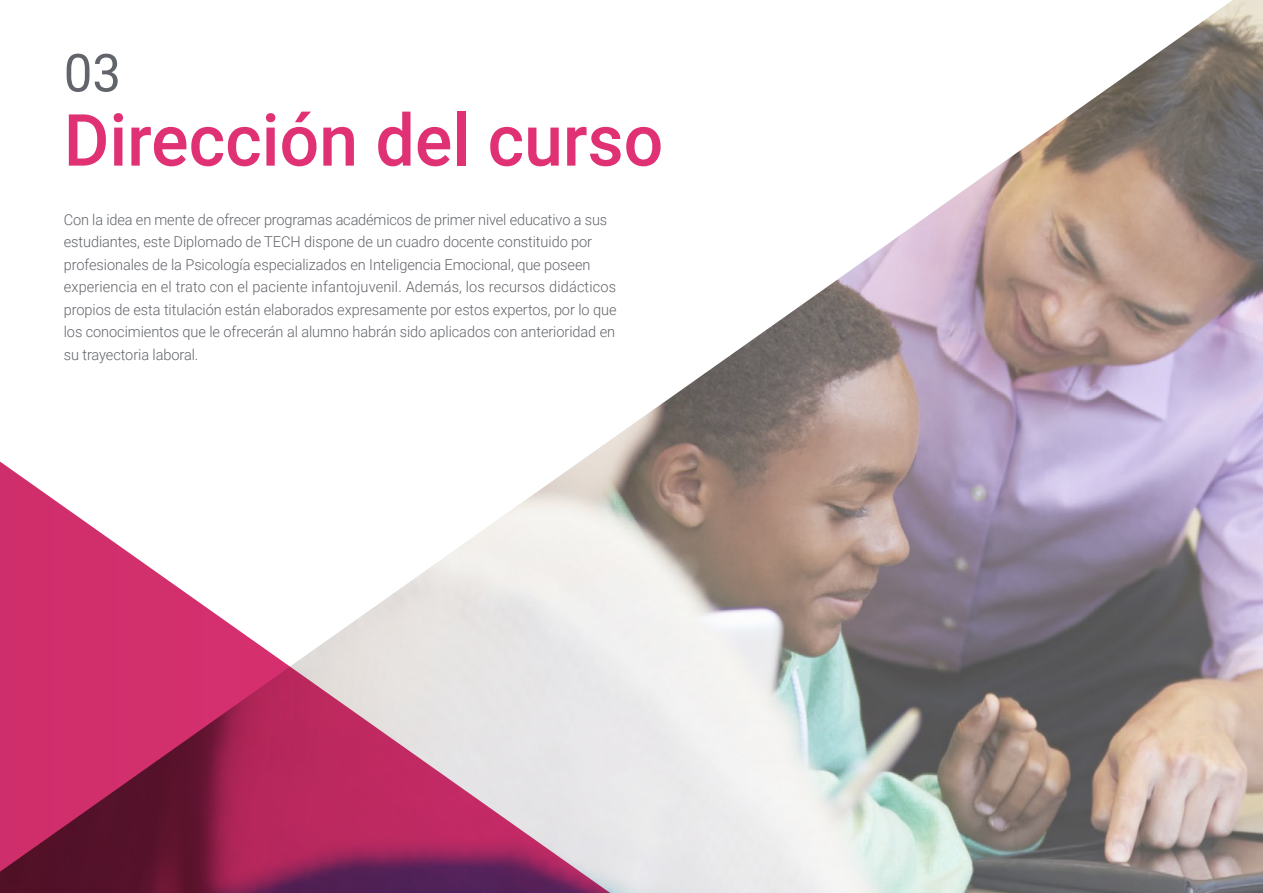
<style>
.page{position:relative;width:1263px;height:893px;background:#fff}
.page>*{position:absolute;margin:0;border:0;box-sizing:border-box;transform-origin:0 0}
.t1{font:500 72px "Roboto";color:#df3174}
.t2{font:52.5px "Roboto";color:#61646a}
.t3{font:300 15px/22.5px "Roboto";letter-spacing:-.005em;color:#61646a}
</style>
<div class="page">
<img style="left:602px;top:0;width:661px;height:893px">
<svg style="left:0;top:446px;width:640px;height:447px"></svg>
<h2 class="t2" style="left:64px;top:36px;width:59px">03</h2>
<h1 class="t1" style="left:64px;top:90px;width:601px">Dirección del curso</h1>
<p class="t3" style="left:64px;top:208px;width:554px">Con la idea en mente de ofrecer programas académicos de primer nivel educativo a sus estudiantes, este Diplomado de TECH dispone de un cuadro docente constituido por profesionales de la Psicología especializados en Inteligencia Emocional, que poseen experiencia en el trato con el paciente infantojuvenil. Además, los recursos didácticos propios de esta titulación están elaborados expresamente por estos expertos, por lo que los conocimientos que le ofrecerán al alumno habrán sido aplicados con anterioridad en su trayectoria laboral.</p>
</div>
